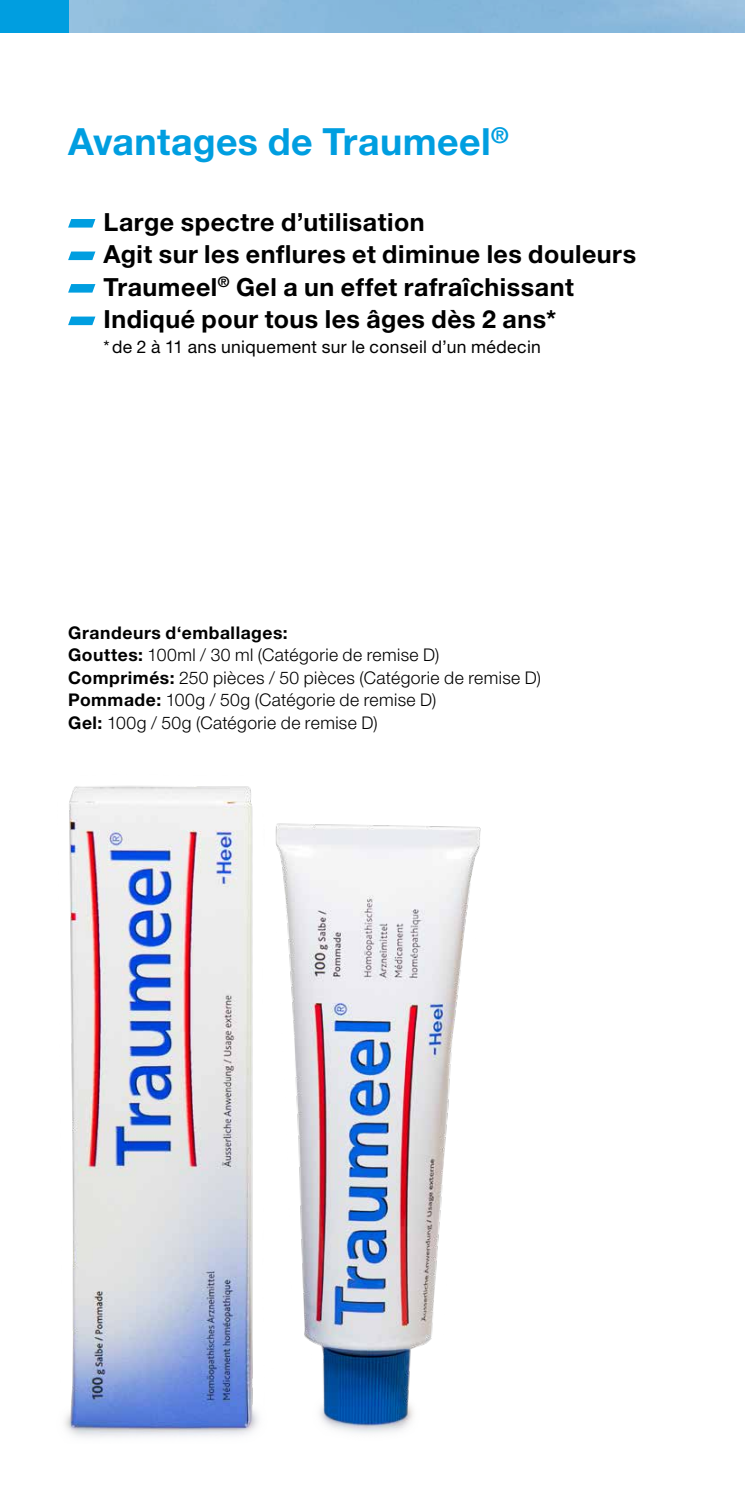
<style>
.page{position:relative;width:745px;height:1489px;background:#fff}
.page>*{position:absolute;margin:0;border:0;box-sizing:border-box;transform-origin:0 0}
.t1{font:700 37.5px "Helvetica Neue LT Std";letter-spacing:.01em;color:#009ee0}
.t2{font:700 25px/32.5px "Helvetica Neue LT Std";letter-spacing:.02em;color:#000}
.t3{font:300 17.5px/22.5px "Helvetica Neue LT Std";letter-spacing:.025em;color:#000}
.t4{font:17.5px "Helvetica Neue LT Std";letter-spacing:.02em;color:#000}
.s1{font-weight:700}
</style>
<div class="page">
<img style="left:68px;top:0;width:676px;height:33px">
<div style="left:0;top:0;width:68px;height:33px;background:#009ee0"></div>
<svg style="left:68px;top:219px;width:27px;height:8px"></svg>
<svg style="left:68px;top:251px;width:27px;height:9px"></svg>
<svg style="left:68px;top:284px;width:27px;height:8px"></svg>
<svg style="left:68px;top:316px;width:27px;height:9px"></svg>
<img style="left:64px;top:786px;width:417px;height:652px">
<h1 class="t1" style="left:68px;top:118px;width:442px">Avantages de Traumeel<sup>®</sup></h1>
<h2 class="t2" style="left:103px;top:205px;width:533px">Large spectre d’utilisation<br>Agit sur les enflures et diminue les douleurs Traumeel<sup>®</sup> Gel a un effet rafraîchissant Indiqué pour tous les âges dès 2 ans*</h2>
<p class="t4" style="left:103px;top:336px;width:438px">*de 2 à 11 ans uniquement sur le conseil d’un médecin</p>
<p class="t3" style="left:68px;top:620px;width:474px"><span class="s1">Grandeurs d‘emballages:<br>Gouttes:</span> 100ml / 30 ml (Catégorie de remise D)<br><span class="s1">Comprimés:</span> 250 pièces / 50 pièces (Catégorie de remise D)<br><span class="s1">Pommade:</span> 100g / 50g (Catégorie de remise D)<br><span class="s1">Gel:</span> 100g / 50g (Catégorie de remise D)</p>
</div>
